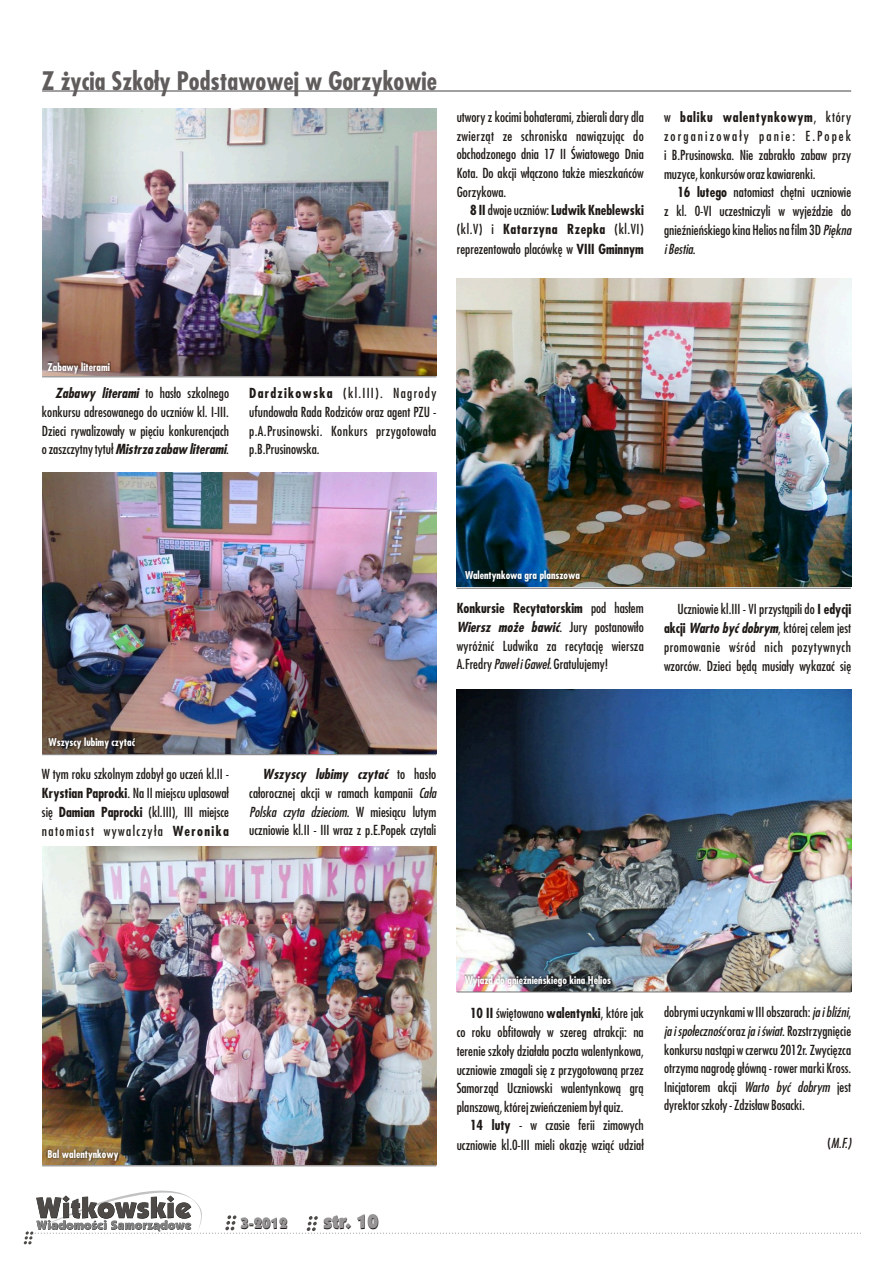
<style>
.page{position:relative;width:893px;height:1263px;background:#fff}
.page>*{position:absolute;margin:0;border:0;box-sizing:border-box;transform-origin:0 0}
.t1{font:700 24.9px "Fujiyama";color:#615c5c}
.t2{font:900 19.5px "Kabel IT Cby BT";color:#1f1a17}
.t3{font:900 15px "Kabel IT Cby BT";color:#1f1a17}
.t4{font:13.5px/18.8px "Fujiyama";color:#1f1a17;text-align:justify}
.t5{font:italic 13.5px "Fujiyama";color:#1f1a17}
.t6{font:700 10.5px "Fujiyama";color:#fff}
.s1{font-weight:700}
.s2{font-style:italic}
.s3{font-weight:700;font-style:italic}
.s4{font-style:normal}
</style>
<div class="page">
<svg style="left:24px;top:1190px;width:837px;height:54px"></svg>
<img style="left:457px;top:689px;width:394px;height:302px">
<hr style="left:42px;top:90px;width:809px;height:2px;background:#828282">
<hr style="left:457px;top:991px;width:394px;height:1px;background:#737070">
<img style="left:42px;top:108px;width:394px;height:267px">
<img style="left:42px;top:473px;width:394px;height:280px">
<img style="left:457px;top:279px;width:394px;height:308px">
<img style="left:42px;top:846px;width:394px;height:318px">
<hr style="left:42px;top:1165px;width:394px;height:1px;background:#737070">
<hr style="left:42px;top:754px;width:394px;height:1px;background:#737070">
<hr style="left:457px;top:588px;width:394px;height:1px;background:#737070">
<hr style="left:42px;top:376px;width:394px;height:1px;background:#737070">
<div style="left:47px;top:361px;width:64px;height:13px;background:#1f1a17;opacity:.49"></div>
<div style="left:464px;top:570px;width:116px;height:13px;background:#1f1a17;opacity:.49"></div>
<div style="left:48px;top:737px;width:88px;height:13px;background:#1f1a17;opacity:.49"></div>
<div style="left:47px;top:1149px;width:72px;height:13px;background:#1f1a17;opacity:.49"></div>
<div style="left:464px;top:974px;width:147px;height:13px;background:#1f1a17;opacity:.49"></div>
<h1 class="t1" style="left:42px;top:71px;width:397px">Z życia Szkoły Podstawowej w Gorzykowie</h1>
<p class="t4" style="left:457px;top:109px;width:189px">utwory z kocimi bohaterami, zbierali dary dla zwierząt ze schroniska nawiązując do obchodzonego dnia 17 II Światowego Dnia Kota. Do akcji włączono także mieszkańców Gorzykowa.</p>
<p class="t4" style="left:457px;top:202px;width:189px;text-indent:13px"><span class="s1">8 II</span> dwoje uczniów: <span class="s1">Ludwik Kneblewski </span>(kl.V) i <span class="s1">Katarzyna Rzepka</span> (kl.VI) reprezentowało placówkę w <span class="s1">VIII Gminnym</span></p>
<p class="t4" style="left:664px;top:109px;width:189px">w <span class="s1">baliku walentynkowym</span>, który zorganizowały panie: E.Popek i B.Prusinowska. Nie zabrakło zabaw przy muzyce, konkursów oraz kawiarenki.</p>
<p class="t4" style="left:664px;top:184px;width:189px;text-indent:13px"><span class="s1">16 lutego</span> natomiast chętni uczniowie z kl. 0-VI uczestniczyli w wyjeździe do gnieźnieńskiego kina Helios na film 3D <span class="s2">Piękna i Bestia</span>.</p>
<p class="t6" style="left:48px;top:363px;width:64px">Zabawy literami</p>
<p class="t4" style="left:42px;top:385px;width:189px;text-indent:13px"><span class="s3">Zabawy literami</span> to hasło szkolnego konkursu adresowanego do uczniów kl. I-III.<br>Dzieci rywalizowały w pięciu konkurencjach ozaszczytny tytuł <span class="s3">Mistrza zabaw literami</span>.</p>
<p class="t4" style="left:249px;top:385px;width:189px"><span class="s1">Dardzikowska</span> (kl.III). Nagrody ufundowała Rada Rodziców oraz agent PZU - p.A.Prusinowski. Konkurs przygotowała p.B.Prusinowska.</p>
<p class="t6" style="left:465px;top:571px;width:116px">Walentynkowa gra planszowa</p>
<p class="t4" style="left:457px;top:599px;width:189px"><span class="s1">Konkursie Recytatorskim</span> pod hasłem <span class="s3">Wiersz może bawić</span>. Jury postanowiło wyróżnić Ludwika za recytację wiersza A.Fredry <span class="s2">Paweł i Gaweł</span>. Gratulujemy!</p>
<p class="t4" style="left:664px;top:600px;width:189px;text-indent:13px">Uczniowie kl.III - VI przystąpili do <span class="s1">I edycji akcji</span> <span class="s3">Warto być dobrym</span>, której celem jest promowanie wśród nich pozytywnych wzorców. Dzieci będą musiały wykazać się</p>
<p class="t6" style="left:48px;top:738px;width:88px">Wszyscy lubimy czytać</p>
<p class="t4" style="left:42px;top:766px;width:189px">W tym roku szkolnym zdobył go uczeń kl.II - <span class="s1">Krystian Paprocki</span>. Na II miejscu uplasował się <span class="s1">Damian Paprocki</span> (kl.III), III miejsce natomiast wywalczyła <span class="s1">Weronika</span></p>
<p class="t4" style="left:249px;top:766px;width:189px;text-indent:13px"><span class="s3">Wszyscy lubimy czytać</span> to hasło całorocznej akcji w ramach kampanii <span class="s2">Cała Polska czyta dzieciom</span>. W miesiącu lutym uczniowie kl.II - III wraz z p.E.Popek czytali</p>
<p class="t6" style="left:48px;top:1150px;width:72px">Bal walentynkowy</p>
<p class="t3" style="left:241px;top:1218px;width:49px">3-2012</p>
<h2 class="t2" style="left:324px;top:1214px;width:57px">str. 10</h2>
<p class="t6" style="left:465px;top:976px;width:148px">Wyjazd do gnieźnieńskiego kina Helios</p>
<p class="t4" style="left:457px;top:1005px;width:189px;text-indent:13px"><span class="s1">10 II</span> świętowano <span class="s1">walentynki</span>, które jak co roku obfitowały w szereg atrakcji: na terenie szkoły działała poczta walentynkowa, uczniowie zmagali się z przygotowaną przez Samorząd Uczniowski walentynkową grą planszową, której zwieńczeniem był quiz.</p>
<p class="t4" style="left:457px;top:1117px;width:189px;text-align:right"><span class="s1">14 luty</span> - w czasie ferii zimowych uczniowie kl.0-III mieli okazję wziąć udział</p>
<p class="t4" style="left:664px;top:1004px;width:189px">dobrymi uczynkami w III obszarach: <span class="s2">ja i bliźni</span>, <span class="s2">ja i społeczność</span>oraz <span class="s2">ja i świat</span>. Rozstrzygnięcie konkursu nastąpi w czerwcu 2012r. Zwycięzca otrzyma nagrodę główną - rower marki Kross.<br>Inicjatorem akcji <span class="s2">Warto być dobrym</span> jest dyrektor szkoły - Zdzisław Bosacki.</p>
<p class="t5" style="left:827px;top:1137px;width:25px"><span class="s4">(</span>M.F.)</p>
</div>
